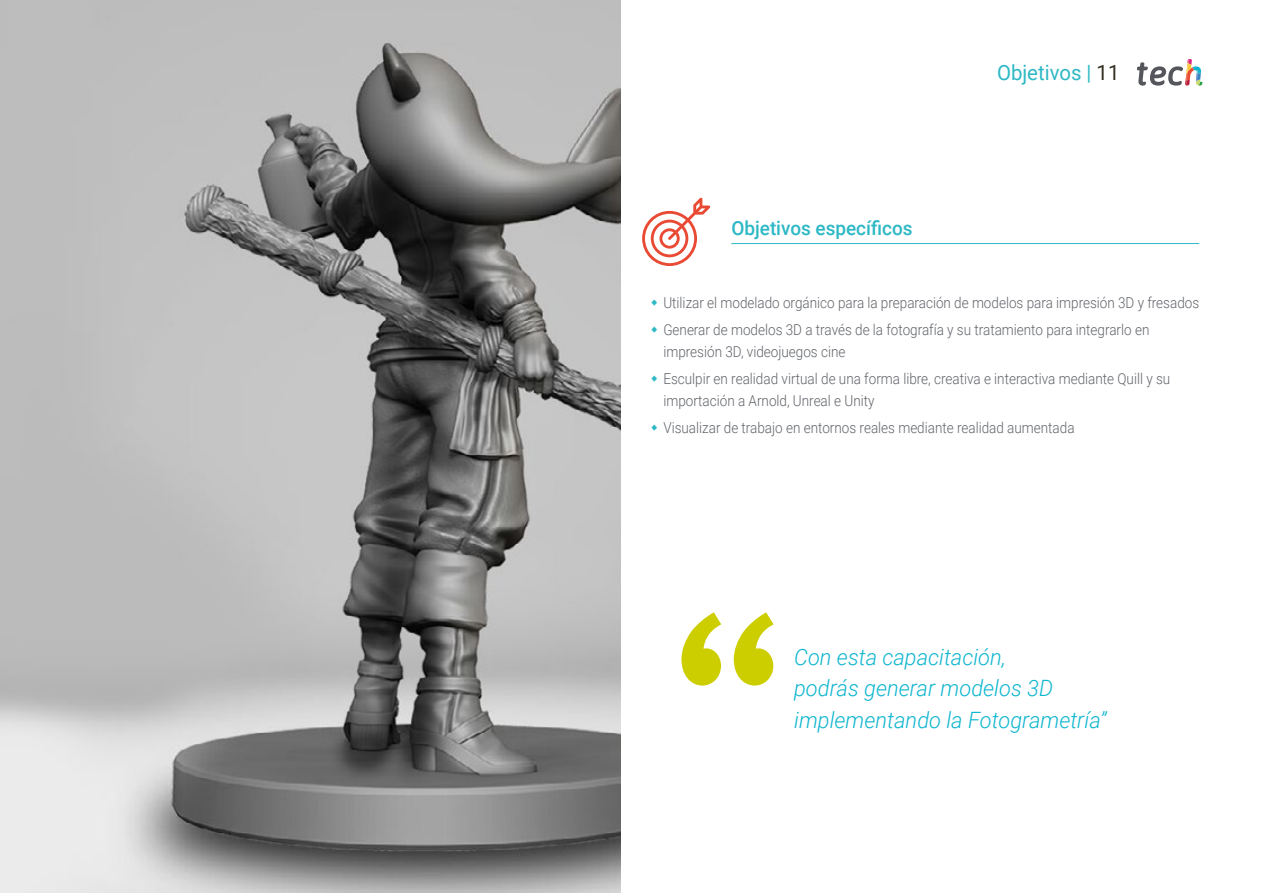
<style>
.page{position:relative;width:1263px;height:893px;background:#fff}
.page>*{position:absolute;margin:0;border:0;box-sizing:border-box;transform-origin:0 0}
.t1{font:italic 300 22.5px/31.5px "Roboto";color:#0fb6cf}
.t2{font:21px "Roboto";color:#2db8c5}
.t3{font:500 19.5px "Roboto";color:#2db8c5}
.t4{font:300 15px/26.7px "Roboto";color:#61646a;scale:.9 1}
.s1{color:#312e20}
</style>
<div class="page">
<hr style="left:731px;top:243px;width:468px;height:1px;background:#2db8c5">
<svg style="left:642px;top:198px;width:68px;height:68px"></svg>
<img style="left:0;top:0;width:621px;height:893px">
<svg style="left:1137px;top:59px;width:65px;height:27px"></svg>
<svg style="left:681px;top:612px;width:93px;height:74px"></svg>
<h3 class="t3" style="left:731px;top:214px;width:183px">Objetivos específicos</h3>
<h2 class="t2" style="left:997px;top:57px;width:124px">Objetivos | <span class="s1">11</span></h2>
<p class="t4" style="left:663px;top:289px;width:597px">Utilizar el modelado orgánico para la preparación de modelos para impresión 3D y fresados<br>Generar de modelos 3D a través de la fotografía y su tratamiento para integrarlo en</p>
<p class="t4" style="left:663px;top:338px;width:565px">impresión 3D, videojuegos cine<br>Esculpir en realidad virtual de una forma libre, creativa e interactiva mediante Quill y su</p>
<p class="t4" style="left:663px;top:387px;width:458px">importación a Arnold, Unreal e Unity<br>Visualizar de trabajo en entornos reales mediante realidad aumentada</p>
<h1 class="t1" style="left:794px;top:640px;width:314px">Con esta capacitación,<br>podrás generar modelos 3D implementando la Fotogrametría”</h1>
</div>
